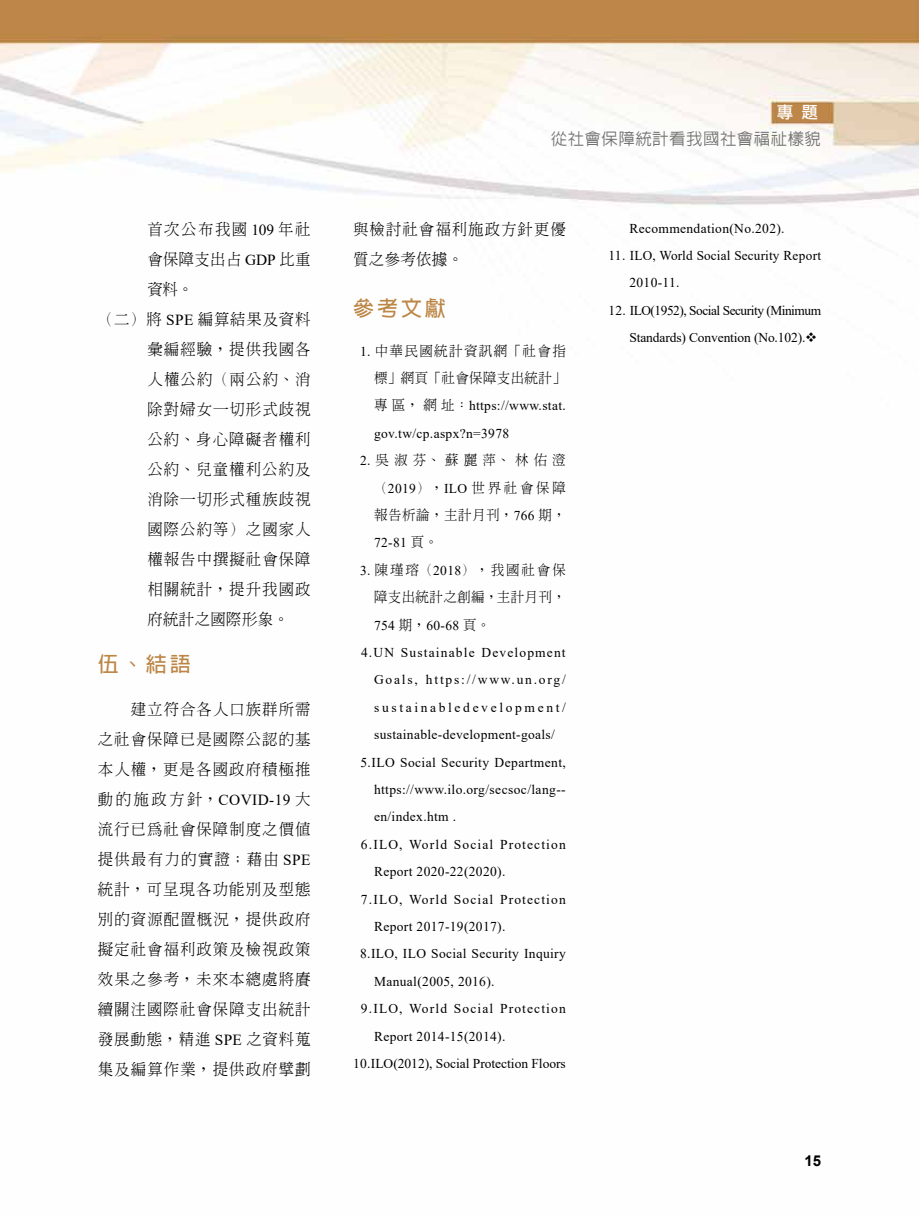
<style>
.page{position:relative;width:919px;height:1217px;background:#fff}
.page>*{position:absolute;margin:0;border:0;box-sizing:border-box;transform-origin:0 0}
.t1{font:700 21px "Lin Gothic";letter-spacing:.14em;color:#bc8646}
.t2{font:500 16.5px "Lin Gothic";letter-spacing:.025em;color:#727171}
.t3{font:16.5px "DF Li Hei Md WIN BF";color:#fff}
.t4{font:300 15.3px/30px "Inn Ming";letter-spacing:.07em;color:#000;text-align:justify}
.t5{font:300 15.3px "Inn Ming";letter-spacing:.1em;color:#000}
.t6{font:300 15.3px "Inn Ming";letter-spacing:.02em;color:#000}
.t7{font:300 15.3px "Inn Ming";letter-spacing:.025em;color:#000}
.t8{font:700 15px "Arial";color:#000}
.t9{font:13.5px/27.5px "Times New Roman";letter-spacing:.025em;color:#000}
.t10{font:13.5px "Times New Roman";letter-spacing:.085em;color:#000}
.t11{font:300 13.5px/27.5px "Inn Ming";letter-spacing:.105em;color:#000;text-align:right}
.t12{font:13.5px/27.3px "Times New Roman";letter-spacing:-.035em;color:#000;text-align:right}
.t13{font:13.5px "Times New Roman";color:#000}
.t14{font:300 13.5px/27.5px "Inn Ming";letter-spacing:.025em;color:#000;text-align:right}
.t15{font:13.5px "Times New Roman";letter-spacing:.13em;color:#000}
.t16{font:13.5px "Times New Roman";letter-spacing:.195em;color:#000}
.s1{font-family:"Times New Roman";font-weight:400}
.s2{font-family:"Inn Ming";font-weight:300}
</style>
<div class="page">
<img style="left:0;top:0;width:918px;height:242px">
<p class="t5" style="left:147px;top:221px;width:165px">首次公布我國 <span class="s1">109</span> 年社</p>
<p class="t6" style="left:147px;top:251px;width:165px">會保障支出占 <span class="s1">GDP</span> 比重</p>
<p class="t4" style="left:147px;top:274px;width:47px">資料。</p>
<p class="t4" style="left:98px;top:304px;width:214px">（二）將 <span class="s1">SPE</span> 編算結果及資料</p>
<p class="t4" style="left:147px;top:334px;width:165px">彙編經驗，提供我國各</p>
<p class="t4" style="left:147px;top:364px;width:165px">人權公約（兩公約、消</p>
<p class="t4" style="left:147px;top:394px;width:165px">除對婦女一切形式歧視</p>
<p class="t4" style="left:147px;top:424px;width:165px">公約、身心障礙者權利</p>
<p class="t4" style="left:147px;top:454px;width:165px">公約、兒童權利公約及</p>
<p class="t4" style="left:147px;top:484px;width:165px">消除一切形式種族歧視</p>
<p class="t4" style="left:147px;top:514px;width:165px">國際公約等）之國家人</p>
<p class="t4" style="left:147px;top:544px;width:165px">權報告中撰擬社會保障</p>
<p class="t4" style="left:147px;top:574px;width:165px">相關統計，提升我國政</p>
<p class="t7" style="left:147px;top:611px;width:143px">府統計之國際形象。</p>
<h1 class="t1" style="left:98px;top:653px;width:94px">伍、結語</h1>
<p class="t4" style="left:98px;top:693px;width:214px;text-indent:33px">建立符合各人口族群所需之社會保障已是國際公認的基本人權，更是各國政府積極推動的施政方針，<span class="s1">COVID-19</span> 大流行已為社會保障制度之價值提供最有力的實證；藉由 <span class="s1">SPE</span>統計，可呈現各功能別及型態別的資源配置概況，提供政府擬定社會福利政策及檢視政策效果之參考，未來本總處將賡續關注國際社會保障支出統計發展動態，精進 <span class="s1">SPE</span> 之資料蒐集及編算作業，提供政府擘劃</p>
<p class="t3" style="left:776px;top:104px;width:43px">專 題</p>
<p class="t2" style="left:550px;top:130px;width:272px">從社會保障統計看我國社會福祉樣貌</p>
<p class="t4" style="left:353px;top:214px;width:214px">與檢討社會福利施政方針更優質之參考依據。</p>
<h1 class="t1" style="left:353px;top:297px;width:94px">參考文獻</h1>
<p class="t11" style="left:360px;top:336px;width:207px"><span class="s1">1.</span> 中華民國統計資訊網「社會指標」網頁「社會保障支出統計」</p>
<p class="t9" style="left:374px;top:391px;width:193px"><span class="s2">專區，網址：</span>https://www.stat. gov.tw/cp.aspx?n=3978</p>
<p class="t11" style="left:374px;top:446px;width:193px;text-align:justify;text-indent:-14px"><span class="s1">2.</span>吳淑芬、蘇麗萍、林佑澄（<span class="s1">2019</span>），<span class="s1">ILO</span> 世界社會保障報告析論，主計月刊，<span class="s1">766</span> 期，</p>
<p class="t9" style="left:374px;top:528px;width:65px">72-81 <span class="s2">頁。</span></p>
<p class="t14" style="left:360px;top:555px;width:207px"><span class="s1">3.</span> 陳瑾瑢（<span class="s1">2018</span>），我國社會保障支出統計之創編，主計月刊，</p>
<p class="t9" style="left:374px;top:610px;width:118px">754 <span class="s2">期，</span>60-68 <span class="s2">頁。</span></p>
<p class="t10" style="left:361px;top:642px;width:206px">4.UN Sustainable Development</p>
<p class="t15" style="left:374px;top:670px;width:193px">Goals, https://www.un.org/</p>
<p class="t16" style="left:374px;top:697px;width:193px">sustainabledevelopment/</p>
<p class="t9" style="left:374px;top:720px;width:182px">sustainable-development-goals/</p>
<p class="t9" style="left:360px;top:747px;width:207px">5.ILO Social Security Department,</p>
<p class="t9" style="left:374px;top:775px;width:193px">https://www.ilo.org/secsoc/lang--</p>
<p class="t9" style="left:374px;top:802px;width:84px">en/index.htm .</p>
<p class="t10" style="left:361px;top:834px;width:206px">6.ILO, World Social Protection</p>
<p class="t9" style="left:374px;top:857px;width:133px">Report 2020-22(2020).</p>
<p class="t10" style="left:361px;top:889px;width:206px">7.ILO, World Social Protection</p>
<p class="t9" style="left:374px;top:912px;width:133px">Report 2017-19(2017).</p>
<p class="t9" style="left:360px;top:939px;width:207px">8.ILO, ILO Social Security Inquiry</p>
<p class="t9" style="left:374px;top:966px;width:122px">Manual(2005, 2016).</p>
<p class="t10" style="left:361px;top:998px;width:206px">9.ILO, World Social Protection</p>
<p class="t9" style="left:374px;top:1021px;width:133px">Report 2014-15(2014).</p>
<p class="t13" style="left:353px;top:1053px;width:214px">10.ILO(2012), Social Protection Floors</p>
<p class="t9" style="left:629px;top:214px;width:157px">Recommendation(No.202).</p>
<p class="t9" style="left:629px;top:242px;width:193px;line-height:27px;text-indent:-21px">11. ILO, World Social Security Report<br>2010-11.</p>
<p class="t12" style="left:608px;top:296px;width:214px">12. ILO(1952), Social Security (Minimum<br>Standards) Convention (No.102).❖</p>
<p class="t8" style="left:804px;top:1149px;width:18px">15</p>
</div>
